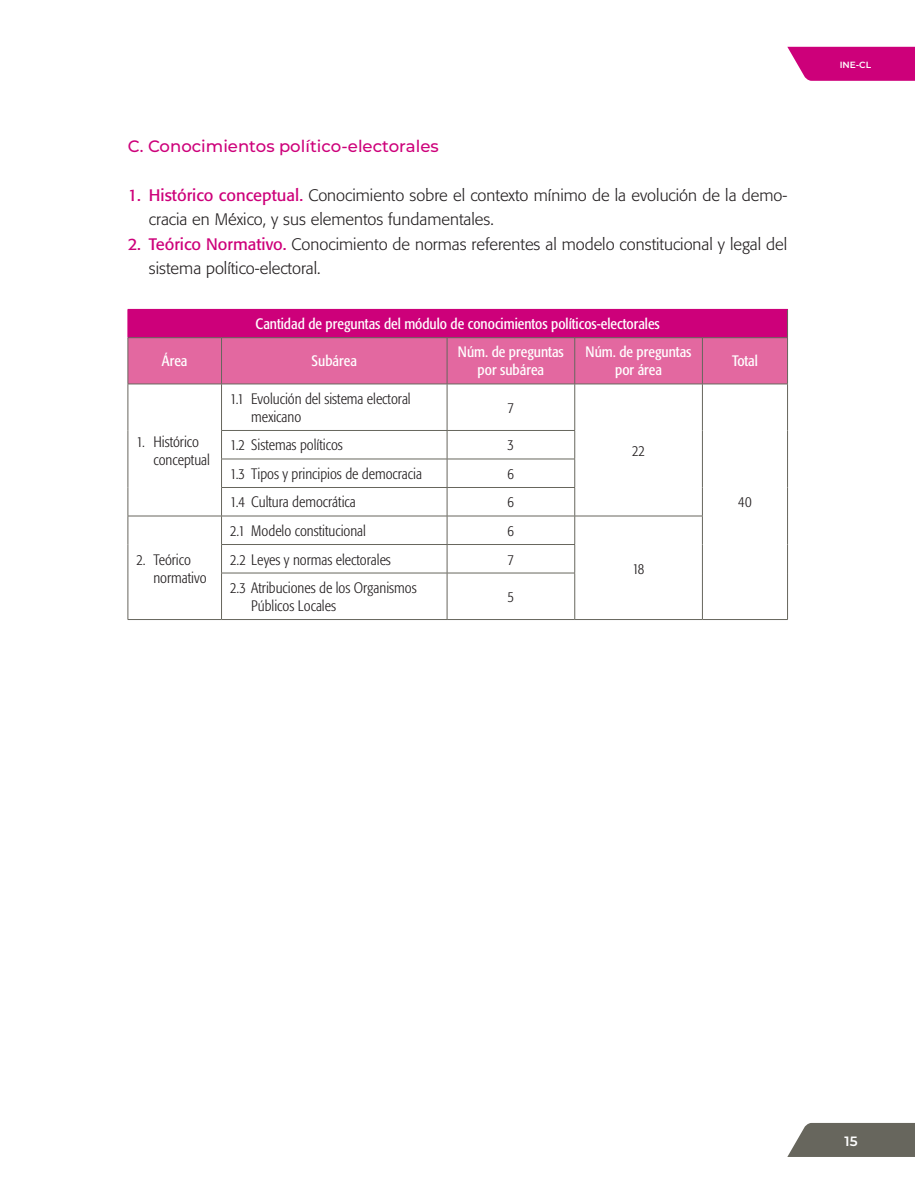
<style>
.page{position:relative;width:915px;height:1191px;background:#fff}
.page>*{position:absolute;margin:0;border:0;box-sizing:border-box;transform-origin:0 0}
._11_Inciso_A{font:300 16.5px/24.5px "Formata";color:#231f20}
._04_Título{font:500 16.5px "Montserrat";color:#cd007a}
._21_Inciso-2_tabla-A{font:300 condensed 15px/18px "Formata";color:#231f20}
._17_Título_tabla{font:condensed 15px "Formata";color:#fff}
._18_Encabezado_tabla-A{font:condensed 15px/18px "Formata";color:#fff;text-align:center}
._20_Inciso-1_tabla-A{font:300 condensed 15px/18px "Formata";color:#231f20}
._19_Cuerpo_tabla-A{font:300 condensed 15px "Formata";color:#231f20}
.t1{font:600 13.5px "Montserrat";color:#fff}
.t2{font:600 9px "Montserrat";color:#fff}
.s1{font-weight:400;color:#cd007a}
</style>
<div class="page">
<svg style="left:787px;top:1123px;width:127px;height:34px;background:#73726a"></svg>
<svg style="left:787px;top:47px;width:127px;height:34px;background:#d11685"></svg>
<hr style="left:446px;top:384px;width:1px;height:46px;background:#67665d">
<hr style="left:221px;top:430px;width:226px;height:1px;background:#67665d">
<hr style="left:447px;top:430px;width:127px;height:1px;background:#67665d">
<hr style="left:221px;top:459px;width:226px;height:1px;background:#67665d">
<hr style="left:447px;top:459px;width:127px;height:1px;background:#67665d">
<hr style="left:221px;top:487px;width:226px;height:1px;background:#67665d">
<hr style="left:447px;top:487px;width:127px;height:1px;background:#67665d">
<hr style="left:221px;top:516px;width:226px;height:1px;background:#67665d">
<hr style="left:447px;top:516px;width:127px;height:1px;background:#67665d">
<hr style="left:221px;top:544px;width:226px;height:1px;background:#67665d">
<hr style="left:447px;top:544px;width:127px;height:1px;background:#67665d">
<svg style="left:446px;top:431px;width:1px;height:142px"></svg>
<hr style="left:221px;top:573px;width:226px;height:1px;background:#67665d">
<hr style="left:447px;top:573px;width:127px;height:1px;background:#67665d">
<hr style="left:446px;top:573px;width:1px;height:46px;background:#67665d">
<hr style="left:221px;top:619px;width:226px;height:1px;background:#67665d">
<hr style="left:447px;top:619px;width:127px;height:1px;background:#67665d">
<hr style="left:221px;top:384px;width:226px;height:1px;background:#67665d">
<hr style="left:447px;top:384px;width:127px;height:1px;background:#67665d">
<hr style="left:128px;top:384px;width:93px;height:1px;background:#67665d">
<hr style="left:128px;top:384px;width:1px;height:46px;background:#67665d">
<hr style="left:221px;top:384px;width:1px;height:46px;background:#67665d">
<hr style="left:128px;top:516px;width:93px;height:1px;background:#67665d">
<svg style="left:128px;top:430px;width:1px;height:143px"></svg>
<svg style="left:221px;top:431px;width:1px;height:142px"></svg>
<hr style="left:128px;top:573px;width:1px;height:46px;background:#67665d">
<hr style="left:221px;top:573px;width:1px;height:46px;background:#67665d">
<hr style="left:128px;top:619px;width:93px;height:1px;background:#67665d">
<hr style="left:574px;top:384px;width:128px;height:1px;background:#67665d">
<hr style="left:574px;top:384px;width:1px;height:46px;background:#67665d">
<hr style="left:574px;top:516px;width:128px;height:1px;background:#67665d">
<svg style="left:574px;top:431px;width:1px;height:142px"></svg>
<hr style="left:574px;top:573px;width:1px;height:46px;background:#67665d">
<hr style="left:574px;top:619px;width:128px;height:1px;background:#67665d">
<hr style="left:128px;top:309px;width:93px;height:1px;background:#cd007a">
<svg style="left:128px;top:310px;width:660px;height:74px;background:#d74190"></svg>
<hr style="left:221px;top:309px;width:226px;height:1px;background:#cd007a">
<hr style="left:447px;top:309px;width:127px;height:1px;background:#cd007a">
<hr style="left:574px;top:309px;width:128px;height:1px;background:#cd007a">
<hr style="left:702px;top:309px;width:85px;height:1px;background:#cd007a">
<hr style="left:702px;top:384px;width:85px;height:1px;background:#67665d">
<hr style="left:702px;top:384px;width:1px;height:46px;background:#67665d">
<hr style="left:787px;top:384px;width:1px;height:46px;background:#67665d">
<svg style="left:702px;top:430px;width:1px;height:143px"></svg>
<svg style="left:787px;top:430px;width:1px;height:143px"></svg>
<hr style="left:702px;top:573px;width:1px;height:46px;background:#67665d">
<hr style="left:787px;top:573px;width:1px;height:46px;background:#67665d">
<hr style="left:702px;top:619px;width:85px;height:1px;background:#67665d">
<p class="_04_Título" style="left:128px;top:135px;width:312px">C. Conocimientos político-electorales</p>
<p class="_11_Inciso_A" style="left:149px;top:183px;width:639px;text-indent:-21px"><span class="s1">1. Histórico conceptual.</span> Conocimiento sobre el contexto mínimo de la evolución de la demo&shy;cracia en México, y sus elementos fundamentales.</p>
<p class="_11_Inciso_A" style="left:149px;top:232px;width:639px;text-indent:-21px"><span class="s1">2. Teórico Normativo.</span> Conocimiento de normas referentes al modelo constitucional y legal del sistema político-electoral.</p>
<p class="_17_Título_tabla" style="left:255px;top:315px;width:406px">Cantidad de preguntas del módulo de conocimientos políticos-electorales</p>
<p class="_18_Encabezado_tabla-A" style="left:162px;top:352px;width:27px">Área</p>
<p class="_18_Encabezado_tabla-A" style="left:311px;top:352px;width:47px">Subárea</p>
<p class="_18_Encabezado_tabla-A" style="left:458px;top:343px;width:107px">Núm. de preguntas por subárea</p>
<p class="_18_Encabezado_tabla-A" style="left:585px;top:343px;width:107px">Núm. de preguntas por área</p>
<p class="_18_Encabezado_tabla-A" style="left:731px;top:352px;width:27px">Total</p>
<p class="_20_Inciso-1_tabla-A" style="left:153px;top:432px;width:58px;text-indent:-17px">1. Histórico conceptual</p>
<p class="_20_Inciso-1_tabla-A" style="left:153px;top:550px;width:55px;text-indent:-17px">2. Teórico normativo</p>
<p class="_21_Inciso-2_tabla-A" style="left:251px;top:390px;width:161px;text-indent:-21px">1.1 Evolución del sistema electoral mexicano</p>
<p class="_19_Cuerpo_tabla-A" style="left:507px;top:399px;width:8px">7</p>
<p class="_21_Inciso-2_tabla-A" style="left:230px;top:436px;width:114px">1.2 Sistemas políticos</p>
<p class="_19_Cuerpo_tabla-A" style="left:507px;top:436px;width:8px">3</p>
<p class="_21_Inciso-2_tabla-A" style="left:230px;top:465px;width:193px">1.3 Tipos y principios de democracia</p>
<p class="_19_Cuerpo_tabla-A" style="left:507px;top:465px;width:8px">6</p>
<p class="_21_Inciso-2_tabla-A" style="left:230px;top:493px;width:127px">1.4 Cultura democrática</p>
<p class="_19_Cuerpo_tabla-A" style="left:507px;top:493px;width:8px">6</p>
<p class="_21_Inciso-2_tabla-A" style="left:230px;top:522px;width:137px">2.1 Modelo constitucional</p>
<p class="_19_Cuerpo_tabla-A" style="left:507px;top:522px;width:8px">6</p>
<p class="_21_Inciso-2_tabla-A" style="left:230px;top:550px;width:162px">2.2 Leyes y normas electorales</p>
<p class="_19_Cuerpo_tabla-A" style="left:507px;top:550px;width:8px">7</p>
<p class="_21_Inciso-2_tabla-A" style="left:251px;top:579px;width:167px;text-indent:-21px">2.3 Atribuciones de los Organismos<br>Públicos Locales</p>
<p class="_19_Cuerpo_tabla-A" style="left:507px;top:588px;width:8px">5</p>
<p class="_19_Cuerpo_tabla-A" style="left:631px;top:442px;width:15px">22</p>
<p class="_19_Cuerpo_tabla-A" style="left:632px;top:559px;width:13px">18</p>
<p class="_19_Cuerpo_tabla-A" style="left:738px;top:493px;width:15px">40</p>
<p class="t2" style="left:839px;top:59px;width:33px">INE-CL</p>
<p class="t1" style="left:844px;top:1132px;width:15px">15</p>
</div>
